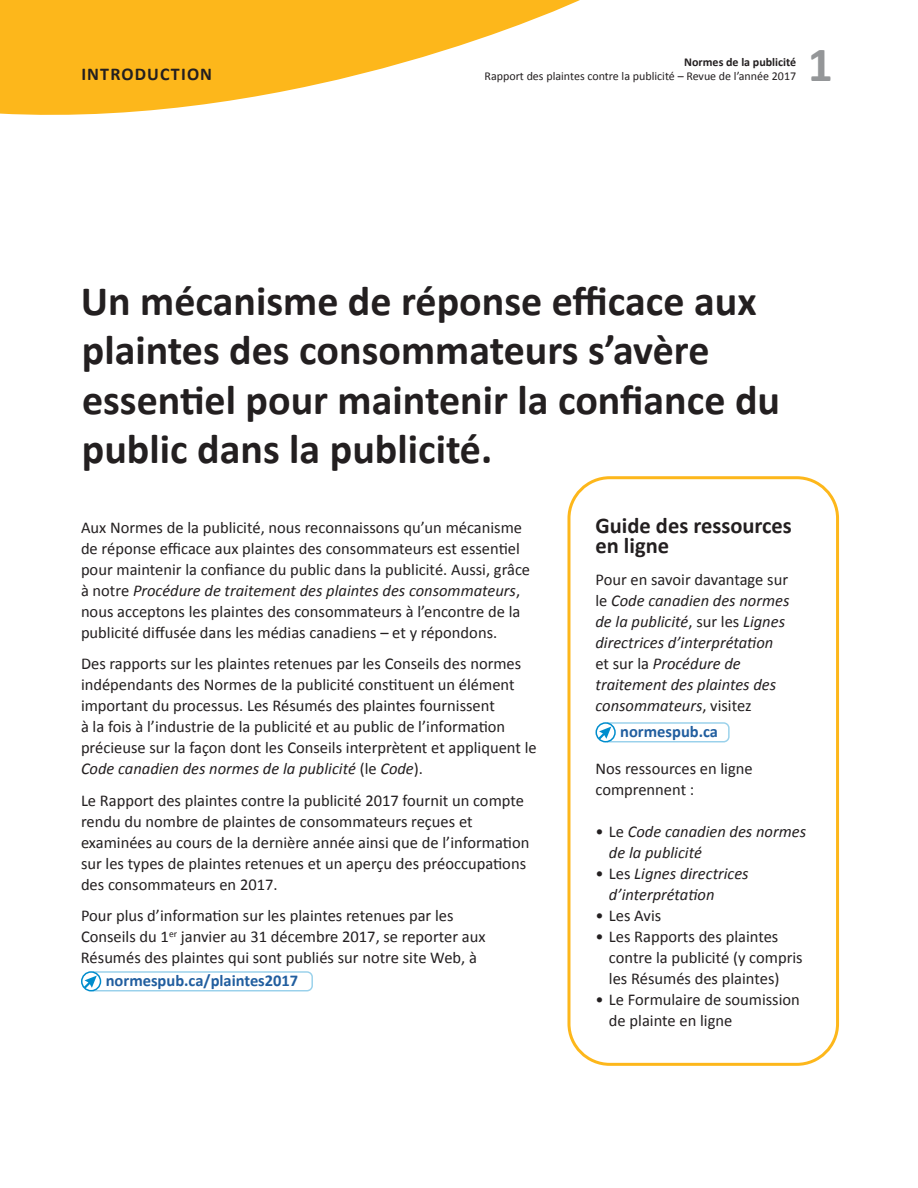
<style>
.page{position:relative;width:918px;height:1188px;background:#fff}
.page>*{position:absolute;margin:0;border:0;box-sizing:border-box;transform-origin:0 0}
.t1{font:700 49.5px "Calibri";color:#949698}
.t2{font:700 42px/49.5px "Calibri";color:#231f20}
.t3{font:700 22.5px/21px "Calibri";color:#231f20}
.t4{font:700 18px "Calibri";letter-spacing:.065em;color:#231f20}
.t5{font:16.5px/21px "Calibri";color:#231f20}
.t6{font:italic 16.5px/21px "Calibri";color:#231f20}
.t7{font:700 16.5px "Calibri";color:#215e9f}
.t8{font:12px "Calibri";color:#231f20}
.t9{font:700 12px "Calibri";color:#231f20}
.s1{font-style:italic}
.s2{font-style:normal}
</style>
<div class="page">
<svg style="left:0;top:0;width:580px;height:115px;fill:#fdb71b"></svg>
<div style="left:81px;top:971px;width:20px;height:21px;border:2px solid #008dcd;border-radius:50%"></div>
<svg style="left:84px;top:971px;width:229px;height:21px"></svg>
<div style="left:595px;top:722px;width:21px;height:20px;border:2px solid #008dcd;border-radius:50%"></div>
<svg style="left:598px;top:722px;width:132px;height:21px"></svg>
<div style="left:567px;top:476px;width:272px;height:590px;border:3px solid #fdb71b;border-radius:41px"></div>
<p class="t9" style="left:684px;top:55px;width:113px">Normes de la publicité</p>
<p class="t4" style="left:81px;top:62px;width:132px">INTRODUCTION</p>
<p class="t8" style="left:485px;top:68px;width:313px">Rapport des plaintes contre la publicité – Revue de l’année 2017</p>
<h1 class="t1" style="left:808px;top:33px;width:27px">1</h1>
<h2 class="t2" style="left:81px;top:276px;width:701px">Un mécanisme de réponse efficace aux plaintes des consommateurs s’avère essentiel pour maintenir la confiance du public dans la publicité.</h2>
<p class="t5" style="left:81px;top:517px;width:451px">Aux Normes de la publicité, nous reconnaissons qu’un mécanisme de réponse efficace aux plaintes des consommateurs est essentiel pour maintenir la confiance du public dans la publicité. Aussi, grâce à notre <span class="s1">Procédure de traitement des plaintes des consommateurs</span>, nous acceptons les plaintes des consommateurs à l’encontre de la publicité diffusée dans les médias canadiens – et y répondons.</p>
<p class="t5" style="left:81px;top:653px;width:457px">Des rapports sur les plaintes retenues par les Conseils des normes indépendants des Normes de la publicité constituent un élément important du processus. Les Résumés des plaintes fournissent<br>à la fois à l’industrie de la publicité et au public de l’information précieuse sur la façon dont les Conseils interprètent et appliquent le <span class="s1">Code canadien des normes de la publicité</span> (le <span class="s1">Code</span>).</p>
<p class="t5" style="left:81px;top:790px;width:450px">Le Rapport des plaintes contre la publicité 2017 fournit un compte rendu du nombre de plaintes de consommateurs reçues et examinées au cours de la dernière année ainsi que de l’information sur les types de plaintes retenues et un aperçu des préoccupations des consommateurs en 2017.</p>
<p class="t5" style="left:81px;top:905px;width:406px">Pour plus d’information sur les plaintes retenues par les<br>Conseils du 1<sup>er</sup> janvier au 31 décembre 2017, se reporter aux<br>Résumés des plaintes qui sont publiés sur notre site Web, à</p>
<p class="t7" style="left:106px;top:970px;width:194px">normespub.ca/plaintes2017</p>
<h3 class="t3" style="left:596px;top:515px;width:198px">Guide des ressources en ligne</h3>
<p class="t6" style="left:596px;top:568px;width:195px"><span class="s2">Pour en savoir davantage sur le</span> Code canadien des normes de la publicité<span class="s2">, sur les</span> Lignes directrices d’interprétation <span class="s2">et sur la</span> Procédure de traitement des plaintes des consommateurs<span class="s2">, visitez</span></p>
<p class="t7" style="left:620px;top:721px;width:99px">normespub.ca</p>
<p class="t5" style="left:595px;top:758px;width:159px">Nos ressources en ligne comprennent :</p>
<p class="t6" style="left:609px;top:820px;width:199px;text-indent:-13px"><span class="s2">• Le</span> Code canadien des normes de la publicité</p>
<p class="t6" style="left:609px;top:862px;width:141px;text-indent:-13px"><span class="s2">• Les</span> Lignes directrices d’interprétation</p>
<p class="t5" style="left:595px;top:905px;width:67px">• Les Avis</p>
<p class="t5" style="left:609px;top:926px;width:195px;text-indent:-13px">• Les Rapports des plaintes contre la publicité (y compris les Résumés des plaintes)</p>
<p class="t5" style="left:609px;top:989px;width:192px;text-indent:-13px">• Le Formulaire de soumission de plainte en ligne</p>
</div>
